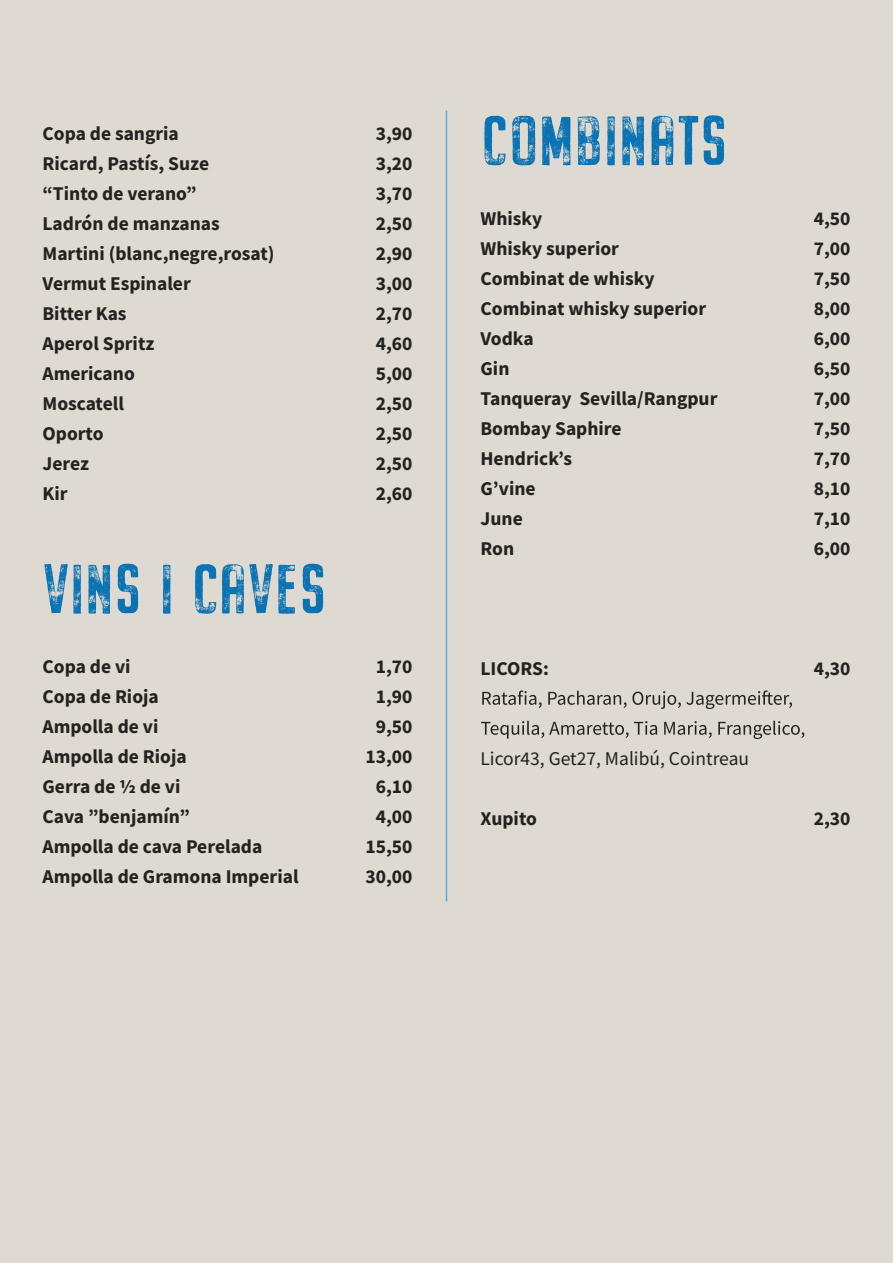
<style>
.page{position:relative;width:893px;height:1263px;background:#dedad1}
.page>*{position:absolute;margin:0;border:0;box-sizing:border-box;transform-origin:0 0}
.t1{font:69px "Buckwheat TC Rough";color:#0a73b4}
.t2{font:700 19.5px "Source Sans Pro";color:#222221}
.t3{font:19.5px "Source Sans Pro";color:#222221}
</style>
<div class="page">
<svg style="left:482px;top:690px;width:310px;height:19px"></svg>
<svg style="left:481px;top:721px;width:323px;height:18px"></svg>
<hr style="left:446px;top:111px;width:1px;height:790px;background:#54acec">
<p class="t2" style="left:43px;top:120px;width:138px">Copa de sangria</p>
<p class="t2" style="left:376px;top:120px;width:38px">3,90</p>
<p class="t2" style="left:43px;top:150px;width:168px">Ricard, Pastís, Suze</p>
<p class="t2" style="left:376px;top:150px;width:38px">3,20</p>
<p class="t2" style="left:43px;top:180px;width:156px">“Tinto de verano”</p>
<p class="t2" style="left:376px;top:180px;width:38px">3,70</p>
<p class="t2" style="left:43px;top:210px;width:179px">Ladrón de manzanas</p>
<p class="t2" style="left:376px;top:210px;width:38px">2,50</p>
<p class="t2" style="left:43px;top:240px;width:234px">Martini (blanc,negre,rosat)</p>
<p class="t2" style="left:376px;top:240px;width:38px">2,90</p>
<p class="t2" style="left:43px;top:270px;width:150px">Vermut Espinaler</p>
<p class="t2" style="left:376px;top:270px;width:38px">3,00</p>
<p class="t2" style="left:43px;top:300px;width:86px">Bitter Kas</p>
<p class="t2" style="left:376px;top:300px;width:38px">2,70</p>
<p class="t2" style="left:43px;top:330px;width:113px">Aperol Spritz</p>
<p class="t2" style="left:376px;top:330px;width:38px">4,60</p>
<p class="t2" style="left:43px;top:360px;width:94px">Americano</p>
<p class="t2" style="left:376px;top:360px;width:38px">5,00</p>
<p class="t2" style="left:43px;top:390px;width:83px">Moscatell</p>
<p class="t2" style="left:376px;top:390px;width:38px">2,50</p>
<p class="t2" style="left:43px;top:420px;width:63px">Oporto</p>
<p class="t2" style="left:376px;top:420px;width:38px">2,50</p>
<p class="t2" style="left:43px;top:450px;width:48px">Jerez</p>
<p class="t2" style="left:376px;top:450px;width:38px">2,50</p>
<p class="t2" style="left:43px;top:480px;width:27px">Kir</p>
<p class="t2" style="left:376px;top:480px;width:38px">2,60</p>
<h1 class="t1" style="left:43px;top:547px;width:286px">VINS I CAVES</h1>
<p class="t2" style="left:43px;top:653px;width:90px">Copa de vi</p>
<p class="t2" style="left:376px;top:653px;width:38px">1,70</p>
<p class="t2" style="left:43px;top:683px;width:118px">Copa de Rioja</p>
<p class="t2" style="left:376px;top:683px;width:38px">1,90</p>
<p class="t2" style="left:43px;top:713px;width:117px">Ampolla de vi</p>
<p class="t2" style="left:376px;top:713px;width:38px">9,50</p>
<p class="t2" style="left:43px;top:743px;width:146px">Ampolla de Rioja</p>
<p class="t2" style="left:365px;top:743px;width:49px">13,00</p>
<p class="t2" style="left:43px;top:773px;width:140px">Gerra de ½ de vi</p>
<p class="t2" style="left:376px;top:773px;width:38px">6,10</p>
<p class="t2" style="left:43px;top:803px;width:149px">Cava ”benjamín”</p>
<p class="t2" style="left:376px;top:803px;width:38px">4,00</p>
<p class="t2" style="left:43px;top:833px;width:221px">Ampolla de cava Perelada</p>
<p class="t2" style="left:365px;top:833px;width:49px">15,50</p>
<p class="t2" style="left:43px;top:863px;width:258px">Ampolla de Gramona Imperial</p>
<p class="t2" style="left:365px;top:863px;width:49px">30,00</p>
<h1 class="t1" style="left:480px;top:99px;width:249px">COMBINATS</h1>
<p class="t2" style="left:480px;top:205px;width:63px">Whisky</p>
<p class="t2" style="left:814px;top:205px;width:38px">4,50</p>
<p class="t2" style="left:480px;top:235px;width:140px">Whisky superior</p>
<p class="t2" style="left:814px;top:235px;width:38px">7,00</p>
<p class="t2" style="left:480px;top:265px;width:176px">Combinat de whisky</p>
<p class="t2" style="left:814px;top:265px;width:38px">7,50</p>
<p class="t2" style="left:480px;top:295px;width:227px">Combinat whisky superior</p>
<p class="t2" style="left:814px;top:295px;width:38px">8,00</p>
<p class="t2" style="left:480px;top:325px;width:55px">Vodka</p>
<p class="t2" style="left:814px;top:325px;width:38px">6,00</p>
<p class="t2" style="left:480px;top:355px;width:30px">Gin</p>
<p class="t2" style="left:814px;top:355px;width:38px">6,50</p>
<p class="t2" style="left:480px;top:385px;width:238px">Tanqueray Sevilla/Rangpur</p>
<p class="t2" style="left:814px;top:385px;width:38px">7,00</p>
<p class="t2" style="left:480px;top:415px;width:143px">Bombay Saphire</p>
<p class="t2" style="left:814px;top:415px;width:38px">7,50</p>
<p class="t2" style="left:480px;top:445px;width:93px">Hendrickʼs</p>
<p class="t2" style="left:814px;top:445px;width:38px">7,70</p>
<p class="t2" style="left:480px;top:475px;width:57px">Gʼvine</p>
<p class="t2" style="left:814px;top:475px;width:38px">8,10</p>
<p class="t2" style="left:480px;top:505px;width:44px">June</p>
<p class="t2" style="left:814px;top:505px;width:38px">7,10</p>
<p class="t2" style="left:480px;top:535px;width:35px">Ron</p>
<p class="t2" style="left:814px;top:535px;width:38px">6,00</p>
<p class="t2" style="left:480px;top:655px;width:70px">LICORS:</p>
<p class="t2" style="left:814px;top:655px;width:38px">4,30</p>
<p class="t3" style="left:480px;top:746px;width:270px">Licor43, Get27, Malibú, Cointreau</p>
<p class="t2" style="left:480px;top:805px;width:58px">Xupito</p>
<p class="t2" style="left:814px;top:805px;width:38px">2,30</p>
</div>
